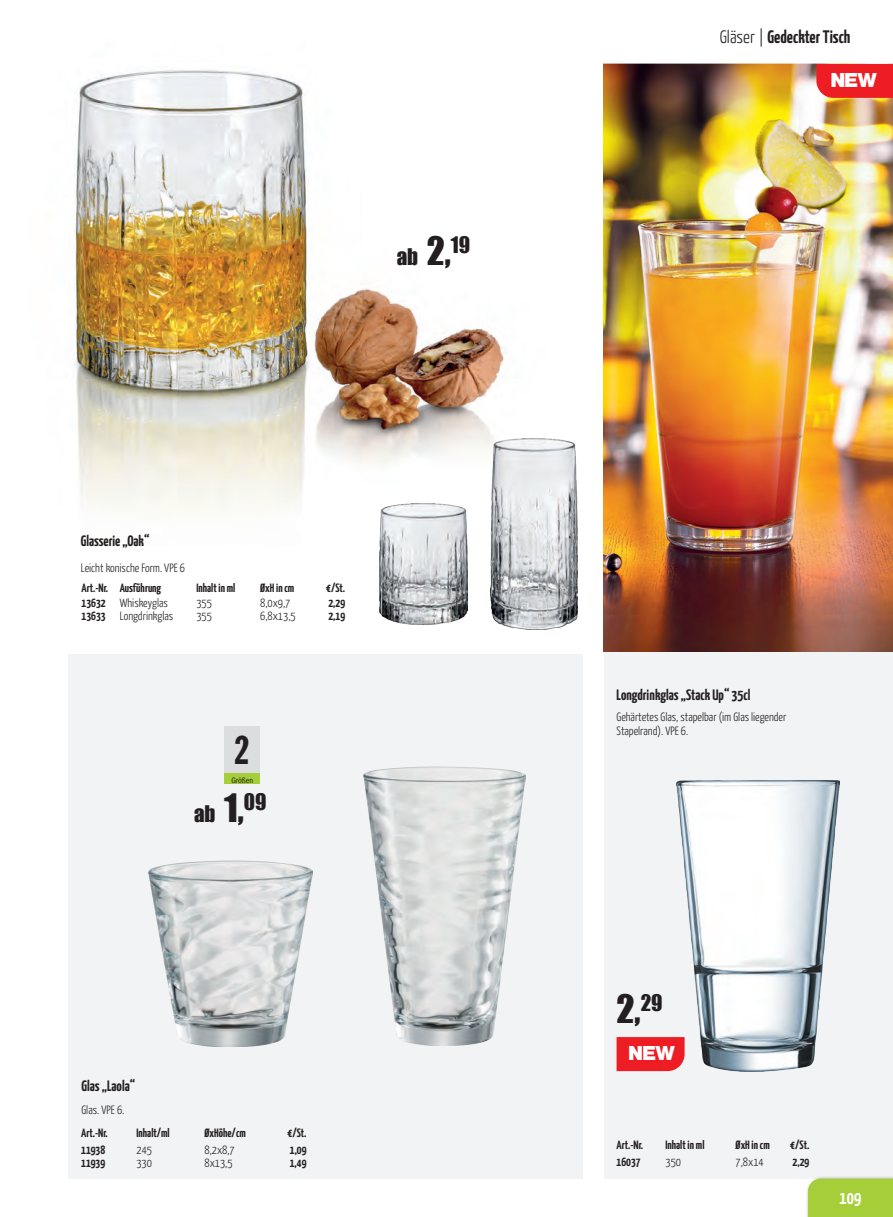
<style>
.page{position:relative;width:893px;height:1217px;background:#fff}
.page>*{position:absolute;margin:0;border:0;box-sizing:border-box;transform-origin:0 0}
.t1{font:42.15px "Franklin Original Pro X Cd";color:#231f20}
.t2{font:36px "Impact";color:#231f20}
.t3{font:900 21px "Sans Pro Poster";color:#fff}
.t4{font:21px "Impact";color:#231f20}
.t5{font:700 18px "Yanone Kaffeesatz";color:#231f20}
.t6{font:700 18px "Yanone Kaffeesatz";color:#fff}
.t7{font:700 15px "Yanone Kaffeesatz";color:#231f20}
.t8{font:300 12px/14.4px "Yanone Kaffeesatz";color:#231f20}
.t9{font:700 12px "Yanone Kaffeesatz";color:#231f20}
.t10{font:8.25px "Franklin Gothic Pro Cd";color:#231f20}
.s1{font-weight:700}
.s2{font-weight:300}
</style>
<div class="page">
<div style="left:604px;top:642px;width:289px;height:536px;background:#f2f3f4"></div>
<div style="left:68px;top:653px;width:515px;height:525px;background:#f2f3f4"></div>
<img style="left:74px;top:70px;width:431px;height:503px">
<img style="left:380px;top:503px;width:87px;height:121px">
<img style="left:490px;top:438px;width:88px;height:191px">
<img style="left:149px;top:860px;width:163px;height:186px">
<img style="left:364px;top:766px;width:162px;height:278px">
<div style="left:224px;top:726px;width:35px;height:47px;background:#dcdddf"></div>
<div style="left:224px;top:773px;width:35px;height:11px;background:#a6ce39"></div>
<img style="left:604px;top:98px;width:289px;height:553px">
<img style="left:676px;top:780px;width:164px;height:290px">
<svg style="left:617px;top:1036px;width:68px;height:34px;background:#ee292f"></svg>
<div style="left:805px;top:1175px;width:88px;height:41px;background:#231f20;opacity:.75"></div>
<img style="left:603px;top:63px;width:290px;height:35px">
<div style="left:808px;top:1178px;width:85px;height:39px;background:#a6ce39"></div>
<h3 class="t4" style="left:397px;top:240px;width:23px">ab</h3>
<h2 class="t2" style="left:427px;top:222px;width:45px">2,<sup>19</sup></h2>
<p class="t7" style="left:81px;top:530px;width:70px">Glasserie „Oak“</p>
<p class="t9" style="left:82px;top:579px;width:81px">Art.-Nr. Ausführung</p>
<p class="t9" style="left:196px;top:579px;width:41px">Inhalt in ml</p>
<p class="t9" style="left:260px;top:579px;width:36px">ØxH in cm</p>
<p class="t9" style="left:326px;top:579px;width:21px">€/St.</p>
<p class="t8" style="left:82px;top:595px;width:88px"><span class="s1">13632</span> Whiskeyglas</p>
<p class="t8" style="left:196px;top:595px;width:17px">355</p>
<p class="t8" style="left:260px;top:595px;width:32px">8,0x9,7</p>
<p class="t9" style="left:329px;top:594px;width:18px">2,29</p>
<p class="t8" style="left:82px;top:608px;width:93px"><span class="s1">13633</span> Longdrinkglas</p>
<p class="t8" style="left:196px;top:608px;width:17px">355</p>
<p class="t8" style="left:260px;top:608px;width:37px">6,8x13,5</p>
<p class="t9" style="left:329px;top:607px;width:18px">2,19</p>
<p class="t8" style="left:81px;top:559px;width:106px">Leicht konische Form. VPE 6</p>
<h3 class="t4" style="left:194px;top:797px;width:23px">ab</h3>
<h1 class="t1" style="left:234px;top:726px;width:18px">2</h1>
<p class="t10" style="left:231px;top:773px;width:23px">Größen</p>
<h2 class="t2" style="left:224px;top:779px;width:44px">1,<sup>09</sup></h2>
<p class="t7" style="left:82px;top:1074px;width:55px">Glas „Laola“</p>
<p class="t8" style="left:82px;top:1101px;width:44px">Glas. VPE 6.</p>
<p class="t9" style="left:81px;top:1124px;width:28px">Art.-Nr.</p>
<p class="t9" style="left:136px;top:1124px;width:35px">Inhalt/ml</p>
<p class="t9" style="left:205px;top:1124px;width:43px">ØxHöhe/cm</p>
<p class="t9" style="left:288px;top:1124px;width:21px">€/St.</p>
<p class="t9" style="left:81px;top:1141px;width:26px">11938</p>
<p class="t8" style="left:136px;top:1142px;width:17px">245</p>
<p class="t8" style="left:205px;top:1142px;width:32px">8,2x8,7</p>
<p class="t9" style="left:290px;top:1141px;width:18px">1,09</p>
<p class="t9" style="left:81px;top:1153px;width:26px">11939</p>
<p class="t8" style="left:136px;top:1154px;width:17px">330</p>
<p class="t8" style="left:204px;top:1154px;width:30px">8x13,5</p>
<p class="t9" style="left:290px;top:1153px;width:18px">1,49</p>
<h3 class="t5" style="left:720px;top:24px;width:132px"><span class="s2">Gläser |</span> Gedeckter Tisch</h3>
<h3 class="t3" style="left:831px;top:69px;width:47px">NEW</h3>
<p class="t7" style="left:617px;top:684px;width:135px">Longdrinkglas „Stack Up“ 35cl</p>
<p class="t8" style="left:617px;top:709px;width:171px">Gehärtetes Glas, stapelbar (im Glas liegender<br>Stapelrand). VPE 6.</p>
<h2 class="t2" style="left:617px;top:980px;width:48px">2,<sup>29</sup></h2>
<h3 class="t3" style="left:629px;top:1041px;width:47px">NEW</h3>
<p class="t9" style="left:617px;top:1136px;width:28px">Art.-Nr.</p>
<p class="t9" style="left:665px;top:1136px;width:41px">Inhalt in ml</p>
<p class="t9" style="left:736px;top:1136px;width:36px">ØxH in cm</p>
<p class="t9" style="left:790px;top:1136px;width:21px">€/St.</p>
<p class="t9" style="left:617px;top:1153px;width:26px">16037</p>
<p class="t8" style="left:665px;top:1154px;width:17px">350</p>
<p class="t8" style="left:736px;top:1154px;width:30px">7,8x14</p>
<p class="t9" style="left:793px;top:1153px;width:18px">2,29</p>
<h3 class="t6" style="left:840px;top:1185px;width:23px">109</h3>
</div>
